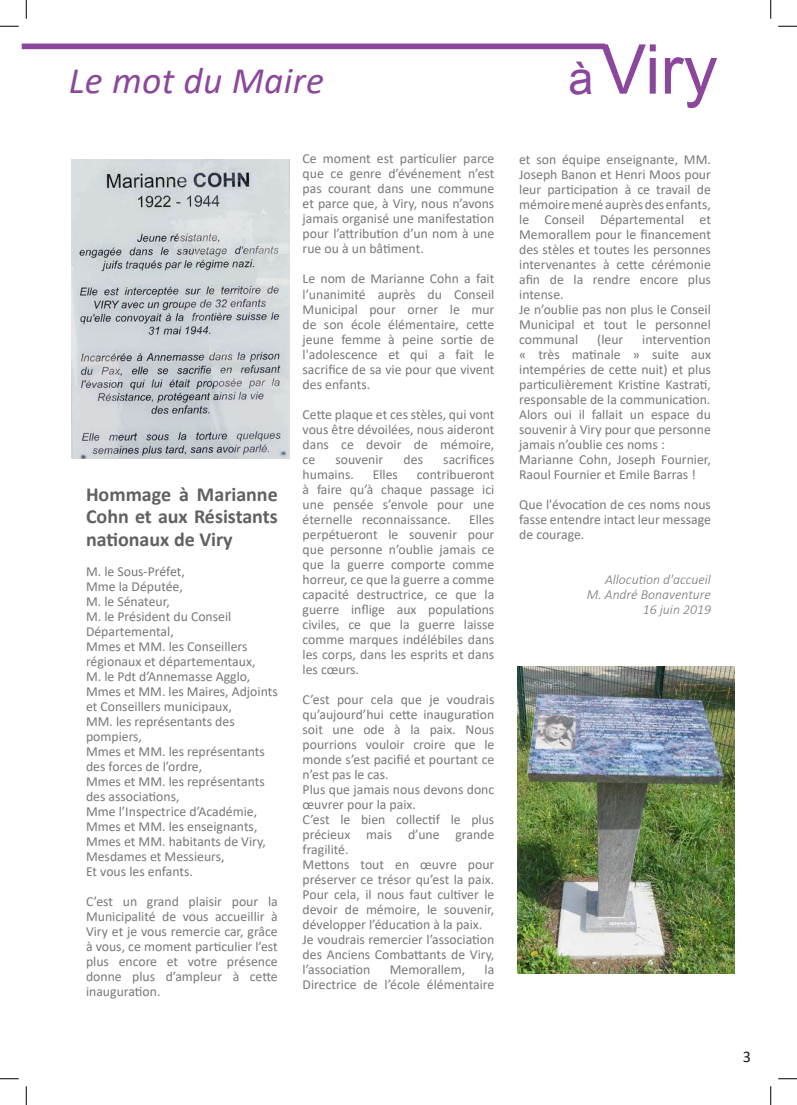
<style>
.page{position:relative;width:797px;height:1105px;background:#fff}
.page>*{position:absolute;margin:0;border:0;box-sizing:border-box;transform-origin:0 0}
.t1{font:68.75px "Arial";color:#8b479b}
.t2{font:italic 37.5px "Calibri";letter-spacing:.01em;color:#8b479b}
.t3{font:700 20px/22.5px "Calibri";color:#616164;text-align:justify}
.t4{font:16.25px "Calibri";color:#231f20}
.t5{font:13.75px/15px "Calibri";color:#77787b;text-align:justify}
.t6{font:italic 300 13.75px/15px "Calibri";color:#77787b;text-align:right}
.s1{font-size:45px}
</style>
<div class="page">
<div style="left:22px;top:44px;width:588px;height:5px;background:#8b479b"></div>
<img style="left:518px;top:666px;width:216px;height:307px">
<img style="left:72px;top:159px;width:218px;height:299px">
<svg style="left:0;top:25px;width:19px;height:2px"></svg>
<svg style="left:778px;top:25px;width:19px;height:2px"></svg>
<svg style="left:0;top:1078px;width:19px;height:1px"></svg>
<svg style="left:778px;top:1078px;width:19px;height:1px"></svg>
<svg style="left:25px;top:0;width:2px;height:19px"></svg>
<svg style="left:25px;top:1086px;width:2px;height:19px"></svg>
<svg style="left:770px;top:0;width:1px;height:19px"></svg>
<svg style="left:770px;top:1086px;width:1px;height:19px"></svg>
<h2 class="t2" style="left:69px;top:65px;width:257px">Le mot du Maire</h2>
<h3 class="t3" style="left:86px;top:485px;width:193px">Hommage à Marianne Cohn et aux Résistants nationaux de Viry</h3>
<p class="t5" style="left:86px;top:565px;width:193px;text-align:left">M. le Sous-Préfet,<br>Mme la Députée,<br>M. le Sénateur,<br>M. le Président du Conseil<br>Départemental,<br>Mmes et MM. les Conseillers régionaux et départementaux,<br>M. le Pdt d’Annemasse Agglo,<br>Mmes et MM. les Maires, Adjoints et Conseillers municipaux,<br>MM. les représentants des pompiers,<br>Mmes et MM. les représentants des forces de l’ordre,<br>Mmes et MM. les représentants des associations,<br>Mme l’Inspectrice d’Académie,<br>Mmes et MM. les enseignants,<br>Mmes et MM. habitants de Viry,<br>Mesdames et Messieurs,<br>Et vous les enfants.</p>
<p class="t5" style="left:86px;top:895px;width:193px">C’est un grand plaisir pour la Municipalité de vous accueillir à Viry et je vous remercie car, grâce à vous, ce moment particulier l’est plus encore et votre présence donne plus d’ampleur à cette inauguration.</p>
<p class="t5" style="left:302px;top:153px;width:193px">Ce moment est particulier parce que ce genre d’événement n’est pas courant dans une commune et parce que, à Viry, nous n’avons jamais organisé une manifestation pour l’attribution d’un nom à une rue ou à un bâtiment.</p>
<p class="t5" style="left:302px;top:273px;width:193px">Le nom de Marianne Cohn a fait l’unanimité auprès du Conseil Municipal pour orner le mur de son école élémentaire, cette jeune femme à peine sortie de l'adolescence et qui a fait le sacrifice de sa vie pour que vivent des enfants.</p>
<p class="t5" style="left:302px;top:408px;width:193px">Cette plaque et ces stèles, qui vont vous être dévoilées, nous aideront dans ce devoir de mémoire, ce</p>
<p class="t5" style="left:335px;top:453px;width:49px">souvenir</p>
<p class="t5" style="left:403px;top:453px;width:21px">des</p>
<p class="t5" style="left:443px;top:453px;width:53px">sacrifices</p>
<p class="t5" style="left:302px;top:468px;width:53px">humains.</p>
<p class="t5" style="left:373px;top:468px;width:27px">Elles</p>
<p class="t5" style="left:302px;top:468px;width:193px;text-indent:114px">contribueront à faire qu’à chaque passage ici une pensée s’envole pour une éternelle reconnaissance.</p>
<p class="t5" style="left:302px;top:513px;width:193px;text-indent:166px">Elles perpétueront le souvenir pour que personne n’oublie jamais ce que la guerre comporte comme horreur, ce que la guerre a comme capacité destructrice, ce que la guerre inflige aux populations civiles, ce que la guerre laisse comme marques indélébiles dans les corps, dans les esprits et dans les cœurs.</p>
<p class="t5" style="left:302px;top:693px;width:193px;text-align:left">C’est pour cela que je voudrais qu’aujourd’hui cette inauguration soit une ode à la paix. Nous pourrions vouloir croire que le monde s’est pacifié et pourtant ce n’est pas le cas.<br>Plus que jamais nous devons donc œuvrer pour la paix.<br>C’est le bien collectif le plus précieux mais d’une grande fragilité.<br>Mettons tout en œuvre pour préserver ce trésor qu’est la paix.<br>Pour cela, il nous faut cultiver le devoir de mémoire, le souvenir, développer l’éducation à la paix.<br>Je voudrais remercier l’association des Anciens Combattants de Viry, l’association</p>
<p class="t5" style="left:302px;top:963px;width:193px;text-align:right">la<br>Directrice de l’école élémentaire</p>
<p class="t5" style="left:390px;top:963px;width:77px">Memorallem,</p>
<h1 class="t1" style="left:568px;top:31px;width:151px"><span class="s1">à</span>Viry</h1>
<p class="t5" style="left:519px;top:153px;width:193px;text-align:left">et son équipe enseignante, MM.<br>Joseph Banon et Henri Moos pour leur participation à ce travail de mémoire mené auprès des enfants, le Conseil Départemental et<br>Memorallem pour le financement des stèles et toutes les personnes intervenantes à cette cérémonie afin de la rendre encore plus intense.<br>Je n’oublie pas non plus le Conseil<br>Municipal et tout le personnel communal</p>
<p class="t5" style="left:597px;top:333px;width:28px">(leur</p>
<p class="t5" style="left:519px;top:333px;width:193px;text-align:left;text-indent:123px">intervention « très matinale » suite aux intempéries de cette nuit) et plus particulièrement Kristine Kastrati, responsable de la communication.<br>Alors oui il fallait un espace du souvenir à Viry pour que personne jamais n’oublie ces noms :<br>Marianne Cohn, Joseph Fournier,<br>Raoul Fournier et Emile Barras !</p>
<p class="t5" style="left:519px;top:498px;width:193px">Que l'évocation de ces noms nous fasse entendre intact leur message de courage.</p>
<p class="t6" style="left:587px;top:573px;width:126px">Allocution d'accueil<br>M. André Bonaventure<br>16 juin 2019</p>
<p class="t4" style="left:743px;top:1049px;width:10px">3</p>
</div>
